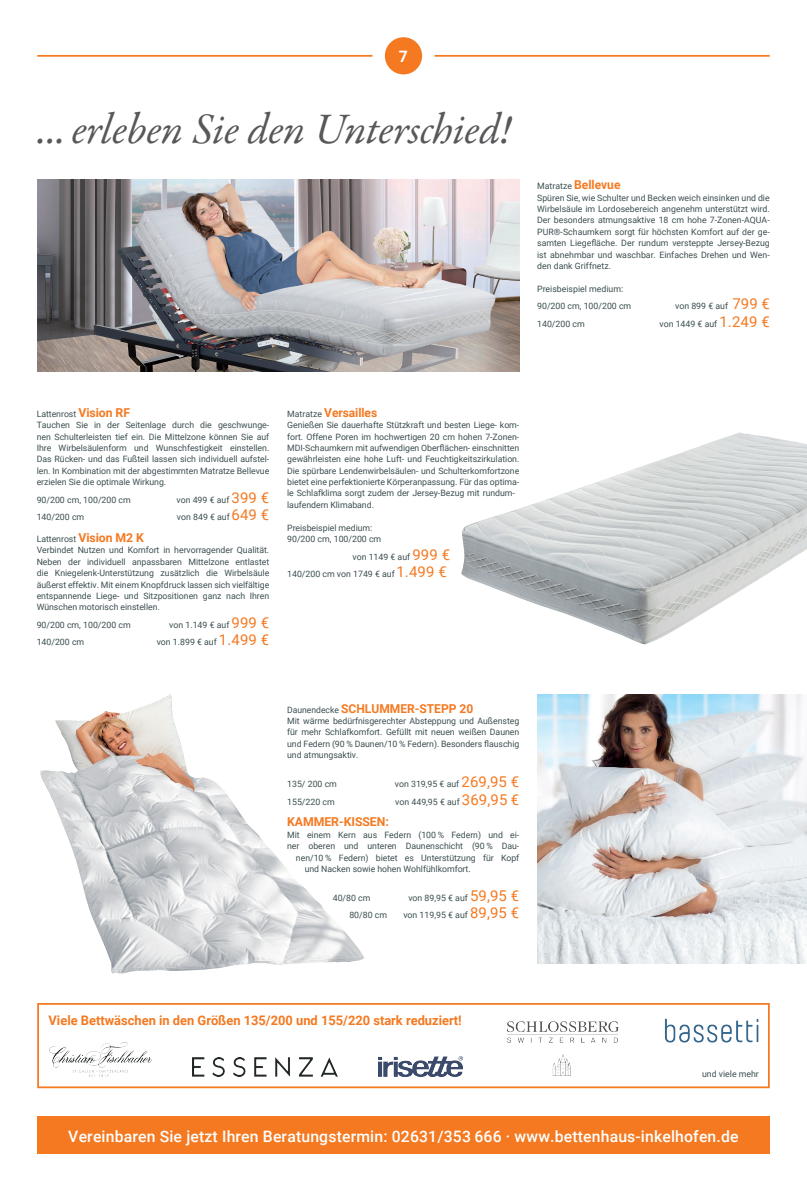
<style>
.page{position:relative;width:807px;height:1191px;background:#fff}
.page>*{position:absolute;margin:0;border:0;box-sizing:border-box;transform-origin:0 0}
.Headline_Innenseiten{font:italic 43.75px "Garamond Premr Pro";letter-spacing:-.01em;color:#57585a}
.Titelseite_Roboto_19_pt{font:500 15.75px "Roboto";letter-spacing:.01em;color:#fff}
.t1{font:700 15.75px "Roboto";color:#fff}
.t2{font:700 13.12px "Roboto";color:#f47921}
.Fließtext{font:700 12.25px "Roboto";letter-spacing:-.005em;color:#f47921}
.Fließtext-2{font:8.75px/11.4px "Roboto";letter-spacing:-.005em;color:#3d4f51;text-align:justify}
.s1{font-weight:700;font-size:12.25px;color:#f47921}
.s2{font-size:14.88px;color:#f47921}
.s3{font-weight:400;font-size:8.75px;color:#3d4f51}
</style>
<div class="page">
<div style="left:384px;top:37px;width:38px;height:37px;background:#f47921;border-radius:50%"></div>
<hr style="left:434px;top:55px;width:335px;height:2px;background:#f47921">
<hr style="left:37px;top:55px;width:335px;height:2px;background:#f47921">
<div style="left:37px;top:1116px;width:732px;height:37px;background:#f47921"></div>
<img style="left:37px;top:179px;width:482px;height:192px">
<img style="left:193px;top:1057px;width:144px;height:19px">
<img style="left:50px;top:1042px;width:102px;height:34px">
<img style="left:378px;top:1056px;width:84px;height:20px">
<img style="left:461px;top:432px;width:345px;height:212px">
<img style="left:40px;top:694px;width:324px;height:279px">
<img style="left:537px;top:694px;width:269px;height:269px">
<div style="left:37px;top:1003px;width:732px;height:85px;border:2px solid #f47921"></div>
<img style="left:664px;top:1018px;width:94px;height:24px">
<img style="left:507px;top:1021px;width:112px;height:55px">
<h2 class="t1" style="left:399px;top:46px;width:11px">7</h2>
<p class="Headline_Innenseiten" style="left:37px;top:102px;width:475px">...erleben Sie den Unterschied!</p>
<p class="Fließtext-2" style="left:537px;top:180px;width:85px">Matratze <span class="s1">Bellevue</span></p>
<p class="Fließtext-2" style="left:537px;top:191px;width:234px">Spü ren Sie, wie Schulter und Becken weich einsinken und die Wirbelsäule im Lordosebereich angenehm unterstützt wird.<br>Der besonders atmungsaktive 18 cm hohe 7-Zonen-AQUA-PUR®-Schaumkern sorgt fü r höchsten Komfort auf der ge&shy;samten Liegefläche. Der rundum versteppte Jersey-Bezug ist abnehmbar und waschbar. Einfaches Drehen und Wen&shy;den dank Griffnetz.</p>
<p class="Fließtext-2" style="left:537px;top:282px;width:87px">Preisbeispiel medium:</p>
<p class="Fließtext-2" style="left:537px;top:300px;width:96px">90/200 cm, 100/200 cm</p>
<p class="Fließtext-2" style="left:674px;top:300px;width:96px">von 899 € auf <span class="s2">799 €</span></p>
<p class="Fließtext-2" style="left:537px;top:317px;width:49px">140/200 cm</p>
<p class="Fließtext-2" style="left:659px;top:317px;width:112px">von 1449 € auf <span class="s2">1.249 €</span></p>
<p class="Fließtext-2" style="left:37px;top:408px;width:95px">Lattenrost <span class="s1">Vision RF</span></p>
<p class="Fließtext-2" style="left:37px;top:419px;width:234px">Tauchen Sie in der Seitenlage durch die geschwunge&shy;nen Schulterleisten tief ein. Die Mittelzone können Sie auf Ihre Wirbelsäulenform und Wunschfestigkeit einstellen.<br>Das Rücken- und das Fußteil lassen sich individuell aufstel&shy;len. In Kombination mit der abgestimmten Matratze Bellevue erzielen Sie die optimale Wirkung.</p>
<p class="Fließtext-2" style="left:37px;top:493px;width:96px">90/200 cm, 100/200 cm</p>
<p class="Fließtext-2" style="left:176px;top:493px;width:94px">von 499 € auf <span class="s2">399 €</span></p>
<p class="Fließtext-2" style="left:37px;top:511px;width:49px">140/200 cm</p>
<p class="Fließtext-2" style="left:177px;top:511px;width:94px">von 849 € auf <span class="s2">649 €</span></p>
<p class="Fließtext-2" style="left:37px;top:533px;width:109px">Lattenrost <span class="s1">Vision M2 K</span></p>
<p class="Fließtext-2" style="left:37px;top:544px;width:234px">Verbindet Nutzen und Komfort in hervorragender Qualität.<br>Neben der individuell anpassbaren Mittelzone entlastet die Kniegelenk-Unterstützung zusätzlich die Wirbelsäule äußerst effektiv. Mit einem Knopfdruck lassen sich vielfältige entspannende Liege- und Sitzpositionen ganz nach Ihren Wü nschen motorisch einstellen.</p>
<p class="Fließtext-2" style="left:37px;top:618px;width:95px">90/200 cm, 100/200 cm</p>
<p class="Fließtext-2" style="left:169px;top:618px;width:101px">von 1.149 € auf <span class="s2">999 €</span></p>
<p class="Fließtext-2" style="left:37px;top:636px;width:49px">140/200 cm</p>
<p class="Fließtext-2" style="left:157px;top:636px;width:114px">von 1.899 € auf <span class="s2">1.499 €</span></p>
<p class="Fließtext" style="left:287px;top:404px;width:91px"><span class="s3">Matratze</span> Versailles</p>
<p class="Fließtext-2" style="left:287px;top:419px;width:233px;text-align:left">Genießen Sie dauerhafte Stützkraft und besten Liege- kom&shy;fort. Offene Poren im hochwertigen 20 cm hohen 7-Zonen-MDI-Schaumkern mit aufwendigen Oberflächen- einschnitten gewährleisten eine hohe Luft- und Feuchtigkeitszirkulation.<br>Die spü rbare Lendenwirbelsäulen- und Schulterkomfortzone bietet eine perfektionierte Körperanpassung. Fü r das optima&shy;le Schlafklima sorgt zudem der Jersey-Bezug mit rundum&shy;laufendem Klimaband.</p>
<p class="Fließtext-2" style="left:287px;top:521px;width:87px">Preisbeispiel medium:</p>
<p class="Fließtext-2" style="left:287px;top:533px;width:96px">90/200 cm, 100/200 cm</p>
<p class="Fließtext-2" style="left:352px;top:550px;width:99px">von 1149 € auf <span class="s2">999 €</span></p>
<p class="Fließtext-2" style="left:287px;top:568px;width:161px">140/200 cm von 1749 € auf <span class="s2">1.499 €</span></p>
<p class="Fließtext" style="left:287px;top:700px;width:187px"><span class="s3">Daunendecke</span> SCHLUMMER-STEPP 20</p>
<p class="Fließtext-2" style="left:287px;top:715px;width:233px">Mit wärme bedü rfnisgerechter Absteppung und Außensteg fü r mehr Schlafkomfort. Gefü llt mit neuen weißen Daunen und Federn (90 % Daunen/10 % Federn). Besonders flauschig und atmungsaktiv.</p>
<p class="Fließtext-2" style="left:287px;top:778px;width:51px">135/ 200 cm</p>
<p class="Fließtext-2" style="left:394px;top:778px;width:126px">von 319,95 € auf <span class="s2">269,95 €</span></p>
<p class="Fließtext-2" style="left:287px;top:795px;width:49px">155/220 cm</p>
<p class="Fließtext-2" style="left:395px;top:795px;width:125px">von 449,95 € auf <span class="s2">369,95 €</span></p>
<p class="Fließtext" style="left:287px;top:813px;width:103px">KAMMER-KISSEN:</p>
<p class="Fließtext-2" style="left:287px;top:828px;width:233px">Mit einem Kern aus Federn (100 % Federn) und ei-</p>
<p class="Fließtext-2" style="left:287px;top:840px;width:233px">ner oberen und unteren Daunenschicht (90 % Dau-</p>
<p class="Fließtext-2" style="left:296px;top:851px;width:225px">nen/10 % Federn) bietet es Unterstützung fü r Kopf</p>
<p class="Fließtext-2" style="left:304px;top:863px;width:167px">und Nacken sowie hohen Wohlfü hlkomfort.</p>
<p class="Fließtext-2" style="left:332px;top:891px;width:39px">40/80 cm</p>
<p class="Fließtext-2" style="left:408px;top:891px;width:112px">von 89,95 € auf <span class="s2">59,95 €</span></p>
<p class="Fließtext-2" style="left:349px;top:909px;width:39px">80/80 cm</p>
<p class="Fließtext-2" style="left:403px;top:909px;width:117px">von 119,95 € auf <span class="s2">89,95 €</span></p>
<p class="t2" style="left:49px;top:1011px;width:414px">Viele Bettwäschen in den Größen 135/200 und 155/220 stark reduziert!</p>
<p class="Fließtext-2" style="left:701px;top:1067px;width:58px">und viele mehr</p>
<p class="Titelseite_Roboto_19_pt" style="left:68px;top:1125px;width:671px">Vereinbaren Sie jetzt Ihren Beratungstermin: 02631/353 666 · www.bettenhaus-inkelhofen.de</p>
</div>
